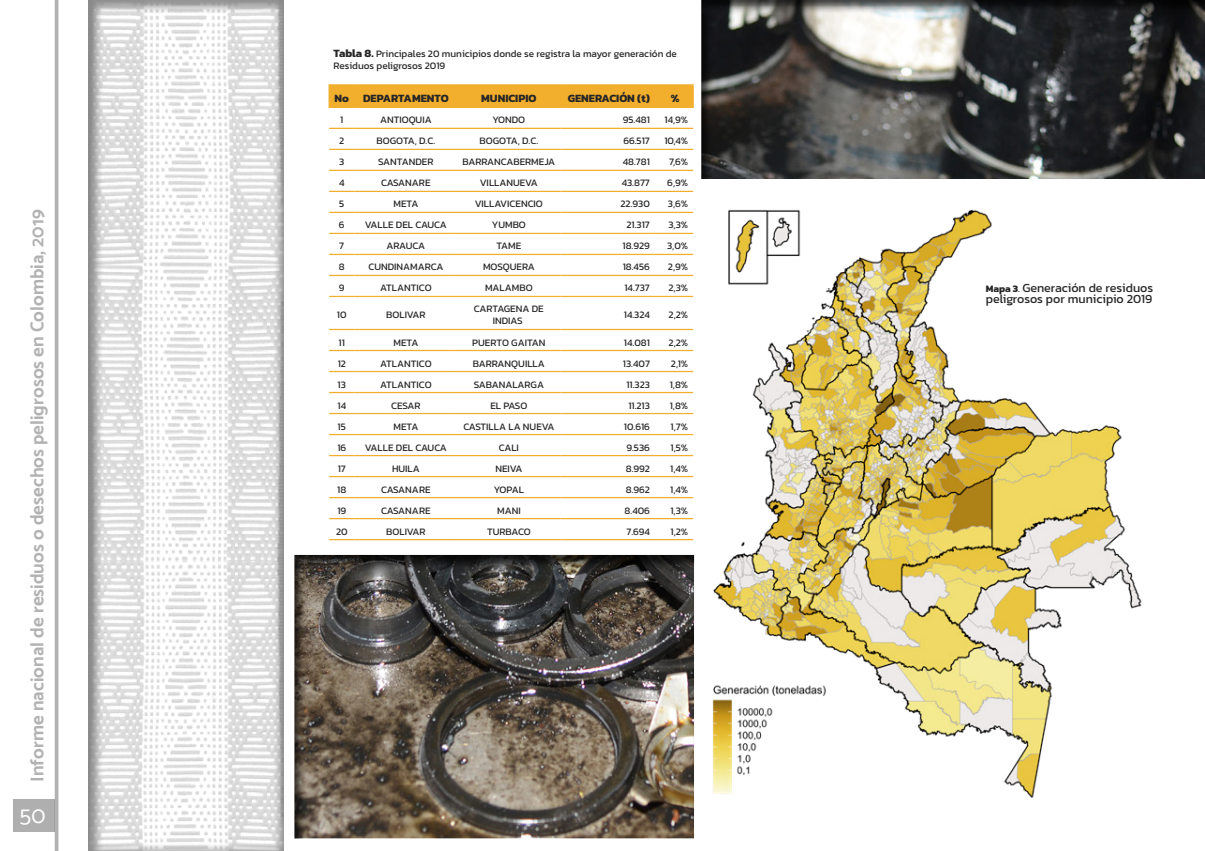
<style>
.page{position:relative;width:1205px;height:851px;background:#fff}
.page>*{position:absolute;margin:0;border:0;box-sizing:border-box;transform-origin:0 0}
.t1{font:23.75px "Catamaran";color:#fff}
.t2{font:700 18.75px "Catamaran";color:#b3b2b2}
.t3{font:12.5px/11.2px "Kanit";color:#262626}
.t4{font:700 11.25px "Kanit";color:#262626}
.t5{font:10px/11.2px "Kanit";color:#262626}
.s1{font-weight:700;font-size:11.25px}
.s2{font-weight:700;font-size:10px}
.s3{font-size:10px}
</style>
<div class="page">
<hr style="left:55px;top:0;width:3px;height:850px;background:#b3b2b2">
<div style="left:13px;top:799px;width:42px;height:33px;background:#afafaf"></div>
<div style="left:284px;top:0;width:921px;height:850px;background:#000;opacity:.75"></div>
<div style="left:79px;top:0;width:214px;height:850px;background:#000;opacity:.92"></div>
<h2 class="t2" style="left:23px;top:781px;width:573px;rotate:-90deg">Informe nacional de residuos o desechos peligrosos en Colombia, 2019</h2>
<h1 class="t1" style="left:20px;top:797px;width:27px">50</h1>
<p class="t5" style="left:333px;top:48px;width:345px"><span class="s1">Tabla 8.</span> Principales 20 municipios donde se registra la mayor generación de<br>Residuos peligrosos 2019</p>
<p class="t4" style="left:334px;top:90px;width:116px">No DEPARTAMENTO</p>
<p class="t4" style="left:481px;top:90px;width:57px">MUNICIPIO</p>
<p class="t4" style="left:568px;top:90px;width:84px">GENERACIÓN (t)</p>
<p class="t4" style="left:671px;top:90px;width:10px">%</p>
<p class="t5" style="left:340px;top:114px;width:5px">1</p>
<p class="t5" style="left:380px;top:114px;width:53px">ANTIOQUIA</p>
<p class="t5" style="left:492px;top:114px;width:34px">YONDO</p>
<p class="t5" style="left:623px;top:114px;width:29px">95.481</p>
<p class="t5" style="left:664px;top:114px;width:25px">14,9%</p>
<p class="t5" style="left:339px;top:135px;width:7px">2</p>
<p class="t5" style="left:376px;top:135px;width:60px">BOGOTA, D.C.</p>
<p class="t5" style="left:479px;top:135px;width:60px">BOGOTA, D.C.</p>
<p class="t5" style="left:623px;top:135px;width:28px">66.517</p>
<p class="t5" style="left:664px;top:135px;width:25px">10,4%</p>
<p class="t5" style="left:339px;top:156px;width:7px">3</p>
<p class="t5" style="left:378px;top:156px;width:57px">SANTANDER</p>
<p class="t5" style="left:462px;top:156px;width:94px">BARRANCABERMEJA</p>
<p class="t5" style="left:623px;top:156px;width:29px">48.781</p>
<p class="t5" style="left:669px;top:156px;width:21px">7,6%</p>
<p class="t5" style="left:339px;top:177px;width:7px">4</p>
<p class="t5" style="left:381px;top:177px;width:51px">CASANARE</p>
<p class="t5" style="left:480px;top:177px;width:60px">VILLANUEVA</p>
<p class="t5" style="left:622px;top:177px;width:30px">43.877</p>
<p class="t5" style="left:667px;top:177px;width:22px">6,9%</p>
<p class="t5" style="left:339px;top:198px;width:7px">5</p>
<p class="t5" style="left:393px;top:198px;width:26px">META</p>
<p class="t5" style="left:475px;top:198px;width:70px">VILLAVICENCIO</p>
<p class="t5" style="left:620px;top:198px;width:31px">22.930</p>
<p class="t5" style="left:668px;top:198px;width:22px">3,6%</p>
<p class="t5" style="left:339px;top:219px;width:7px">6</p>
<p class="t5" style="left:365px;top:219px;width:83px">VALLE DEL CAUCA</p>
<p class="t5" style="left:492px;top:219px;width:36px">YUMBO</p>
<p class="t5" style="left:626px;top:219px;width:25px">21.317</p>
<p class="t5" style="left:668px;top:219px;width:21px">3,3%</p>
<p class="t5" style="left:339px;top:240px;width:6px">7</p>
<p class="t5" style="left:387px;top:240px;width:40px">ARAUCA</p>
<p class="t5" style="left:496px;top:240px;width:26px">TAME</p>
<p class="t5" style="left:622px;top:240px;width:29px">18.929</p>
<p class="t5" style="left:667px;top:240px;width:23px">3,0%</p>
<p class="t5" style="left:339px;top:261px;width:7px">8</p>
<p class="t5" style="left:368px;top:261px;width:76px">CUNDINAMARCA</p>
<p class="t5" style="left:483px;top:261px;width:53px">MOSQUERA</p>
<p class="t5" style="left:623px;top:261px;width:29px">18.456</p>
<p class="t5" style="left:668px;top:261px;width:22px">2,9%</p>
<p class="t5" style="left:339px;top:282px;width:7px">9</p>
<p class="t5" style="left:380px;top:282px;width:53px">ATLANTICO</p>
<p class="t5" style="left:485px;top:282px;width:49px">MALAMBO</p>
<p class="t5" style="left:624px;top:282px;width:27px">14.737</p>
<p class="t5" style="left:668px;top:282px;width:21px">2,3%</p>
<p class="t5" style="left:337px;top:309px;width:11px">10</p>
<p class="t5" style="left:386px;top:309px;width:41px">BOLIVAR</p>
<p class="t5" style="left:474px;top:303px;width:71px;line-height:12px;text-align:center">CARTAGENA DE<br>INDIAS</p>
<p class="t5" style="left:624px;top:309px;width:28px">14.324</p>
<p class="t5" style="left:668px;top:309px;width:21px">2,2%</p>
<p class="t5" style="left:339px;top:336px;width:8px">11</p>
<p class="t5" style="left:393px;top:336px;width:26px">META</p>
<p class="t5" style="left:472px;top:336px;width:75px">PUERTO GAITAN</p>
<p class="t5" style="left:624px;top:336px;width:28px">14.081</p>
<p class="t5" style="left:668px;top:336px;width:21px">2,2%</p>
<p class="t5" style="left:338px;top:357px;width:10px">12</p>
<p class="t5" style="left:380px;top:357px;width:53px">ATLANTICO</p>
<p class="t5" style="left:473px;top:357px;width:73px">BARRANQUILLA</p>
<p class="t5" style="left:623px;top:357px;width:29px">13.407</p>
<p class="t5" style="left:671px;top:357px;width:19px">2,1%</p>
<p class="t5" style="left:338px;top:378px;width:10px">13</p>
<p class="t5" style="left:380px;top:378px;width:53px">ATLANTICO</p>
<p class="t5" style="left:474px;top:378px;width:72px">SABANALARGA</p>
<p class="t5" style="left:626px;top:378px;width:25px">11.323</p>
<p class="t5" style="left:670px;top:378px;width:20px">1,8%</p>
<p class="t5" style="left:337px;top:399px;width:10px">14</p>
<p class="t5" style="left:391px;top:399px;width:31px">CESAR</p>
<p class="t5" style="left:490px;top:399px;width:39px">EL PASO</p>
<p class="t5" style="left:628px;top:399px;width:23px">11.213</p>
<p class="t5" style="left:670px;top:399px;width:20px">1,8%</p>
<p class="t5" style="left:338px;top:420px;width:10px">15</p>
<p class="t5" style="left:393px;top:420px;width:26px">META</p>
<p class="t5" style="left:463px;top:420px;width:92px">CASTILLA LA NUEVA</p>
<p class="t5" style="left:624px;top:420px;width:28px">10.616</p>
<p class="t5" style="left:671px;top:420px;width:19px">1,7%</p>
<p class="t5" style="left:337px;top:441px;width:10px">16</p>
<p class="t5" style="left:365px;top:441px;width:83px">VALLE DEL CAUCA</p>
<p class="t5" style="left:499px;top:441px;width:22px">CALI</p>
<p class="t5" style="left:626px;top:441px;width:25px">9.536</p>
<p class="t5" style="left:670px;top:441px;width:19px">1,5%</p>
<p class="t5" style="left:338px;top:462px;width:10px">17</p>
<p class="t5" style="left:392px;top:462px;width:29px">HUILA</p>
<p class="t5" style="left:495px;top:462px;width:29px">NEIVA</p>
<p class="t5" style="left:626px;top:462px;width:26px">8.992</p>
<p class="t5" style="left:670px;top:462px;width:19px">1,4%</p>
<p class="t5" style="left:337px;top:483px;width:11px">18</p>
<p class="t5" style="left:381px;top:483px;width:51px">CASANARE</p>
<p class="t5" style="left:494px;top:483px;width:32px">YOPAL</p>
<p class="t5" style="left:626px;top:483px;width:26px">8.962</p>
<p class="t5" style="left:670px;top:483px;width:19px">1,4%</p>
<p class="t5" style="left:337px;top:504px;width:10px">19</p>
<p class="t5" style="left:381px;top:504px;width:51px">CASANARE</p>
<p class="t5" style="left:497px;top:504px;width:25px">MANI</p>
<p class="t5" style="left:625px;top:504px;width:27px">8.406</p>
<p class="t5" style="left:670px;top:504px;width:19px">1,3%</p>
<p class="t5" style="left:336px;top:525px;width:13px">20</p>
<p class="t5" style="left:386px;top:525px;width:41px">BOLIVAR</p>
<p class="t5" style="left:487px;top:525px;width:45px">TURBACO</p>
<p class="t5" style="left:626px;top:525px;width:25px">7.694</p>
<p class="t5" style="left:670px;top:525px;width:19px">1,2%</p>
<p class="t3" style="left:986px;top:282px;width:169px"><span class="s2">Mapa 3</span><span class="s3">.</span> Generación de residuos peligrosos por municipio 2019</p>
</div>
